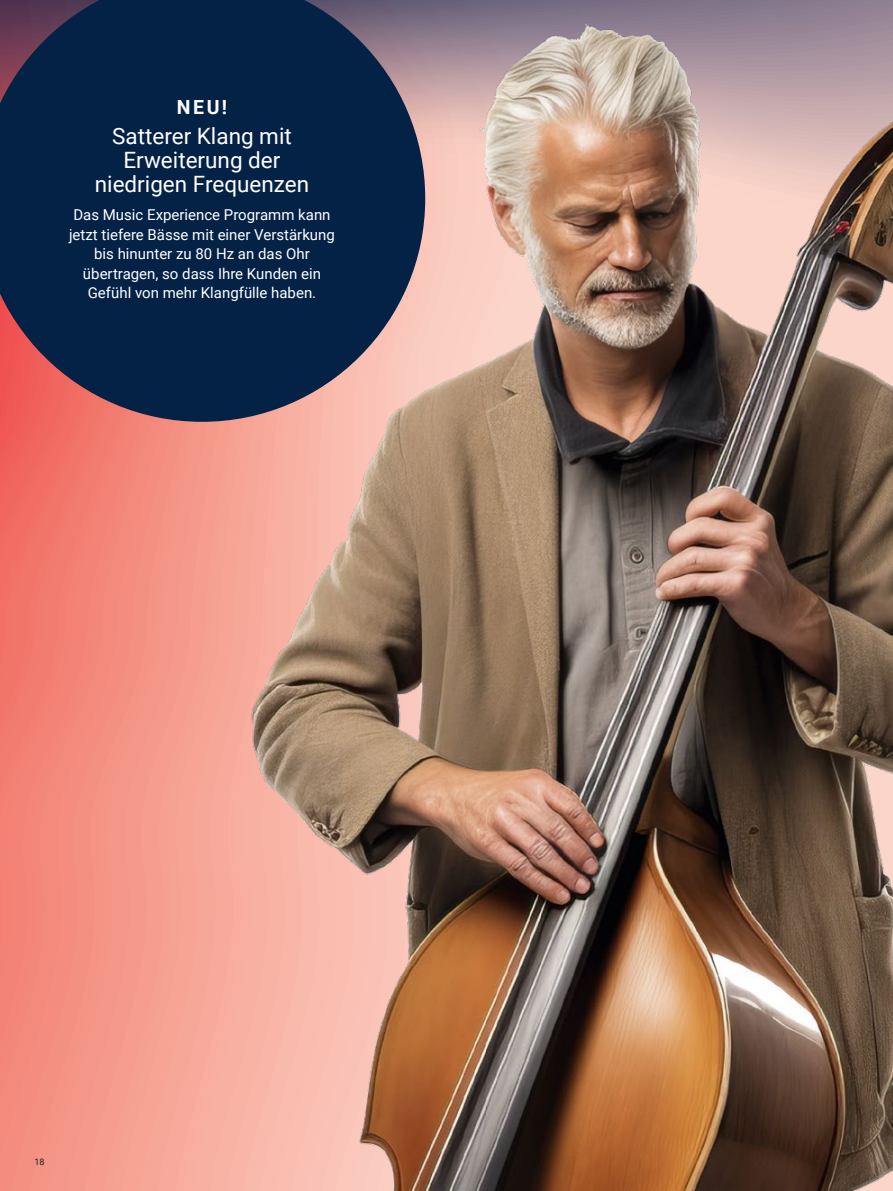
<style>
.page{position:relative;width:893px;height:1191px;background:#fff}
.page>*{position:absolute;margin:0;border:0;box-sizing:border-box;transform-origin:0 0}
.t1{font:22.5px/24px "Roboto";color:#fff;text-align:center}
.t2{font:700 19.5px "Roboto";color:#fff}
.t3{font:15px/19.5px "Roboto";color:#fff;text-align:center}
.t4{font:9px "Roboto";color:#231f20}
</style>
<div class="page">
<svg style="left:0;top:422px;width:179px;height:769px;background:#f48c7e"></svg>
<img style="left:179px;top:0;width:714px;height:1191px">
<svg style="left:0;top:0;width:425px;height:422px;background:#233150"></svg>
<h2 class="t2" style="left:177px;top:93px;width:52px">NEU!</h2>
<h1 class="t1" style="left:95px;top:123px;width:216px">Satterer Klang mit<br>Erweiterung der niedrigen Frequenzen</h1>
<p class="t3" style="left:69px;top:204px;width:267px">Das Music Experience Programm kann jetzt tiefere Bässe mit einer Verstärkung bis hinunter zu 80 Hz an das Ohr übertragen, so dass Ihre Kunden ein Gefühl von mehr Klangfülle haben.</p>
<p class="t4" style="left:35px;top:1155px;width:12px">18</p>
</div>
